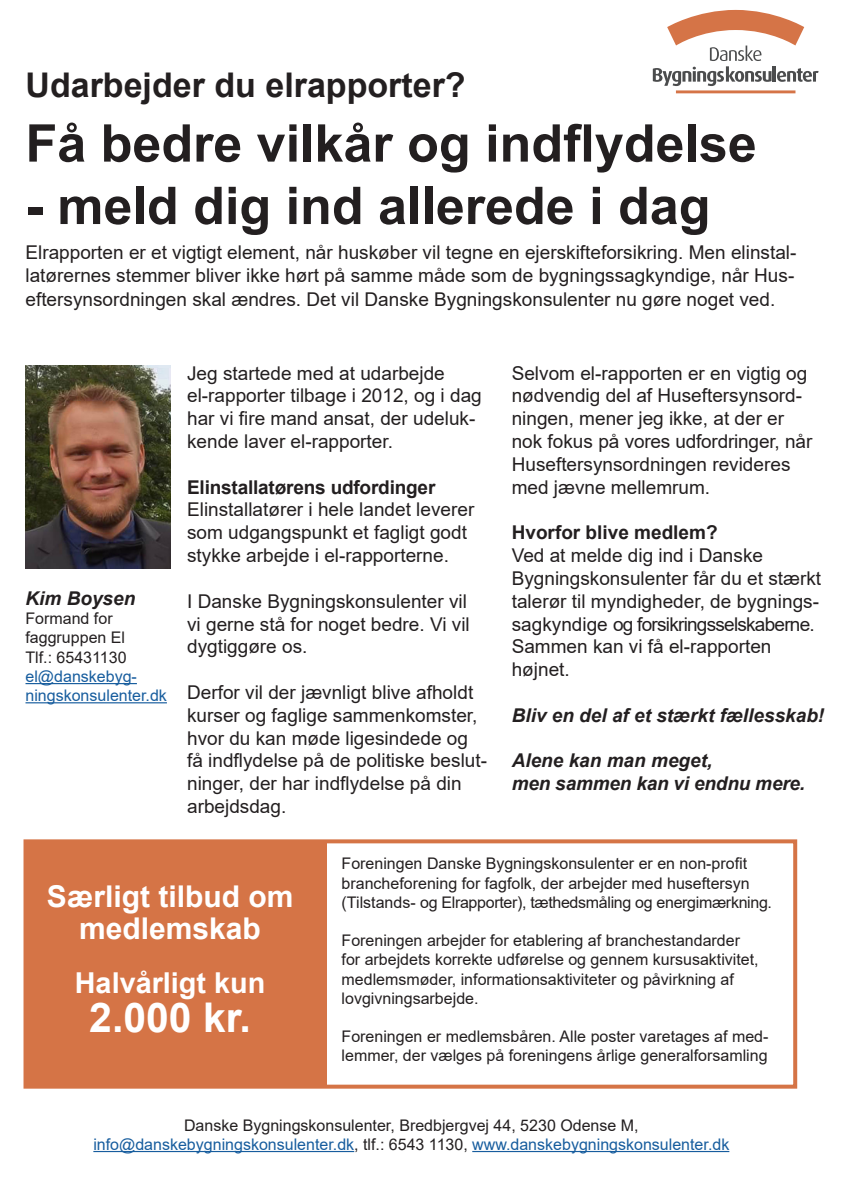
<style>
.page{position:relative;width:842px;height:1191px;background:#fff}
.page>*{position:absolute;margin:0;border:0;box-sizing:border-box;transform-origin:0 0}
.t1{font:700 52px "Arial";color:#231f20}
.Overskrift_Negativ{font:700 41px "Arial";color:#fff}
.t2{font:700 34px "Arial";color:#231f20}
.Overskrift_Negativ-2{font:700 30px/32px "Arial";color:#fff;text-align:center}
.Overskrift_Negativ-3{font:700 28.8px "Arial";color:#fff}
.t3{font:19px/22.8px "Arial";color:#231f20}
.t4{font:italic 700 19px/22.8px "Arial";color:#231f20}
.t5{font:16px/19.2px "Arial";color:#231f20}
.t6{font:16px "Arial";color:#175d9e}
.s1{color:#175d9e}
.s2{font-weight:700}
.s3{color:#231f20}
</style>
<div class="page">
<hr style="left:676px;top:90px;width:119px;height:3px;background:#d57447">
<svg style="left:653px;top:10px;width:166px;height:76px"></svg>
<div style="left:26px;top:841px;width:301px;height:245px;background:#d57446"></div>
<hr style="left:93px;top:1151px;width:261px;height:1px;background:#175d9e">
<hr style="left:472px;top:1151px;width:257px;height:1px;background:#175d9e">
<img style="left:26px;top:366px;width:144px;height:202px">
<hr style="left:26px;top:683px;width:111px;height:1px;background:#175d9e">
<hr style="left:26px;top:702px;width:141px;height:1px;background:#175d9e">
<div style="left:24px;top:839px;width:773px;height:249px;border:4px solid #d57446"></div>
<p class="t2" style="left:26px;top:61px;width:442px">Udarbejder du elrapporter?</p>
<p class="t1" style="left:26px;top:107px;width:733px">Få bedre vilkår og indflydelse</p>
<p class="t1" style="left:26px;top:169px;width:686px">- meld dig ind allerede i dag</p>
<p class="t3" style="left:26px;top:241px;width:772px;line-height:23.4px;text-align:justify">Elrapporten er et vigtigt element, når huskøber vil tegne en ejerskifteforsikring. Men elinstal&shy;latørernes stemmer bliver ikke hørt på samme måde som de bygningssagkyndige, når Hus&shy;eftersynsordningen skal ændres. Det vil Danske Bygningskonsulenter nu gøre noget ved.</p>
<p class="t4" style="left:26px;top:587px;width:111px">Kim Boysen</p>
<p class="t5" style="left:26px;top:609px;width:143px">Formand for faggruppen El<br>Tlf.: 65431130 <span class="s1">el@danskebyg&shy;ningskonsulenter.dk</span></p>
<p class="t3" style="left:187px;top:361px;width:296px">Jeg startede med at udarbejde el-rapporter tilbage i 2012, og i dag har vi fire mand ansat, der udeluk&shy;kende laver el-rapporter.</p>
<p class="t3" style="left:187px;top:475px;width:289px"><span class="s2">Elinstallatørens udfordinger </span>Elinstallatører i hele landet leverer som udgangspunkt et fagligt godt stykke arbejde i el-rapporterne.</p>
<p class="t3" style="left:187px;top:589px;width:284px">I Danske Bygningskonsulenter vil vi gerne stå for noget bedre. Vi vil dygtiggøre os.</p>
<p class="t3" style="left:187px;top:681px;width:301px">Derfor vil der jævnligt blive afholdt kurser og faglige sammenkomster, hvor du kan møde ligesindede og få indflydelse på de politiske beslut&shy;ninger, der har indflydelse på din arbejdsdag.</p>
<p class="t3" style="left:512px;top:361px;width:302px">Selvom el-rapporten er en vigtig og nødvendig del af Huseftersynsord&shy;ningen, mener jeg ikke, at der er nok fokus på vores udfordringer, når<br>Huseftersynsordningen revideres med jævne mellemrum.</p>
<p class="t3" style="left:512px;top:521px;width:311px"><span class="s2">Hvorfor blive medlem?<br></span>Ved at melde dig ind i Danske<br>Bygningskonsulenter får du et stærkt talerør til myndigheder, de bygnings&shy;sagkyndige og forsikringsselskaberne.<br>Sammen kan vi få el-rapporten højnet.</p>
<p class="t4" style="left:512px;top:704px;width:314px">Bliv en del af et stærkt fællesskab!</p>
<p class="t4" style="left:512px;top:750px;width:295px">Alene kan man meget,<br>men sammen kan vi endnu mere.</p>
<p class="Overskrift_Negativ-2" style="left:47px;top:881px;width:248px">Særligt tilbud om medlemskab</p>
<p class="Overskrift_Negativ-3" style="left:75px;top:962px;width:192px">Halvårligt kun</p>
<p class="Overskrift_Negativ" style="left:89px;top:988px;width:163px">2.000 kr.</p>
<p class="t5" style="left:342px;top:854px;width:432px">Foreningen Danske Bygningskonsulenter er en non-profit brancheforening for fagfolk, der arbejder med huseftersyn (Tilstands- og Elrapporter), tæthedsmåling og energimærkning.</p>
<p class="t5" style="left:342px;top:930px;width:419px">Foreningen arbejder for etablering af branchestandarder for arbejdets korrekte udførelse og gennem kursusaktivitet, medlemsmøder, informationsaktiviteter og påvirkning af lovgivningsarbejde.</p>
<p class="t5" style="left:342px;top:1026px;width:428px">Foreningen er medlemsbåren. Alle poster varetages af med&shy;lemmer, der vælges på foreningens årlige generalforsamling</p>
<p class="t5" style="left:184px;top:1115px;width:456px">Danske Bygningskonsulenter, Bredbjergvej 44, 5230 Odense M,</p>
<p class="t6" style="left:93px;top:1133px;width:637px">info@danskebygningskonsulenter.dk<span class="s3">, tlf.: 6543 1130,</span> www.danskebygningskonsulenter.dk</p>
</div>
